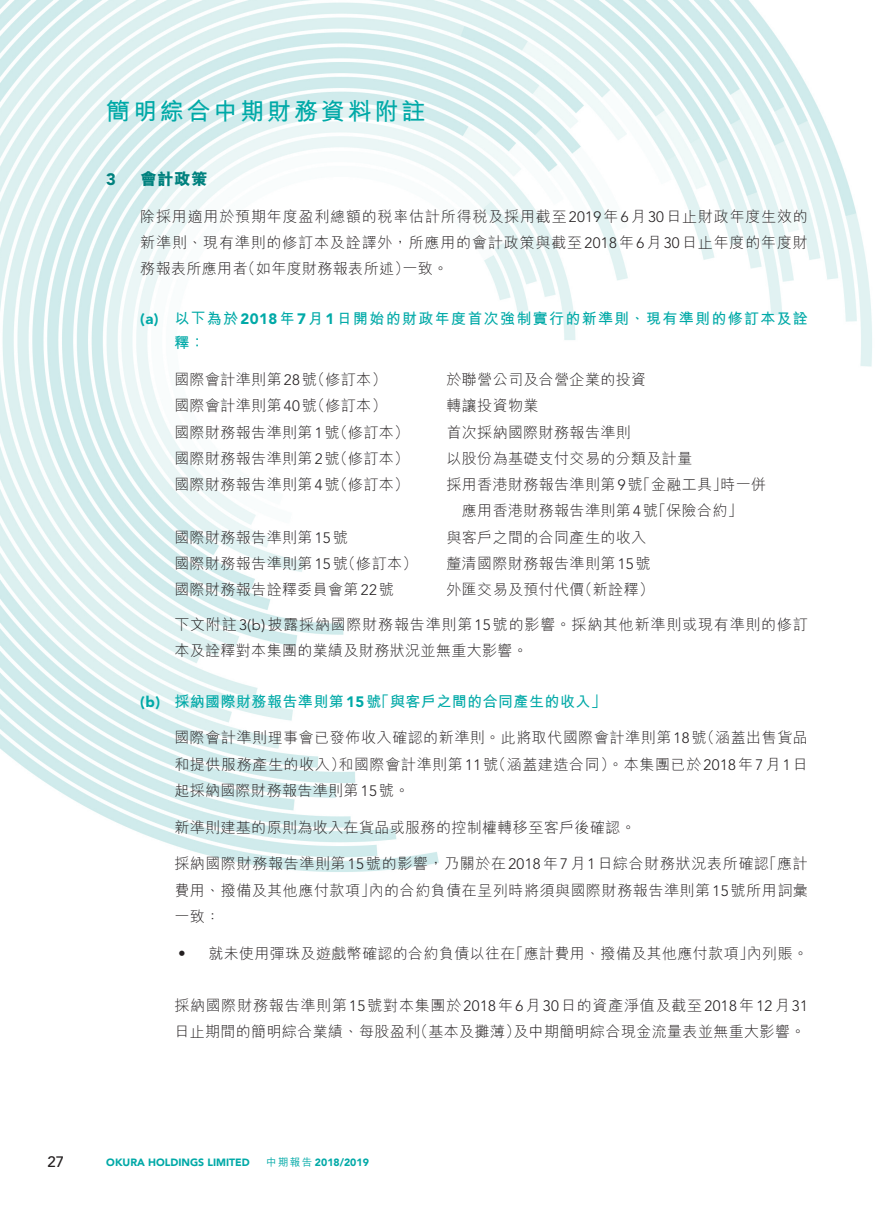
<style>
.page{position:relative;width:893px;height:1212px;background:#fff}
.page>*{position:absolute;margin:0;border:0;box-sizing:border-box;transform-origin:0 0}
.t1{font:700 24px "M Hei HK";letter-spacing:.12em;color:#00a9a7}
._3__標題{font:800 16.5px "M Hei HK";color:#00817e}
._3__標題-2{font:900 16.5px "Avenir LT Std";color:#00817e}
._1__內文{font:300 15px/26.2px "M Hei HK";letter-spacing:.025em;color:#231f20}
._1__內文-2{font:300 15px/26.2px "M Hei HK";letter-spacing:.055em;color:#231f20}
._1__內文-3{font:300 15px/26.2px "M Hei HK";letter-spacing:.05em;color:#231f20;text-align:right}
._4__副標題{font:700 15px "M Hei HK";letter-spacing:.09em;color:#00a9a7}
._4__副標題-2{font:700 15px "M Hei HK";letter-spacing:.03em;color:#00a9a7}
._4__副標題-3{font:900 15px "Avenir LT Std";color:#00a9a7}
.t2{font:500 15px "Avenir LT Std";color:#231f20}
.t3{font:900 10.5px "Avenir LT Std";color:#00a9a7}
.s1{font-family:"Avenir LT Std"}
.s2{font-family:"Avenir LT Std";font-weight:900}
.s3{font-family:"M Hei HK";font-weight:500}
</style>
<div class="page">
<img style="left:0;top:0;width:872px;height:872px">
<h1 class="t1" style="left:106px;top:93px;width:321px">簡明綜合中期財務資料附註</h1>
<p class="_3__標題-2" style="left:106px;top:169px;width:11px">3</p>
<p class="_3__標題" style="left:140px;top:170px;width:69px">會計政策</p>
<p class="_1__內文-2" style="left:140px;top:203px;width:669px">除採用適用於預期年度盈利總額的稅率估計所得稅及採用截至<span class="s1">2019</span>年<span class="s1">6</span>月<span class="s1">30</span>日止財政年度生效的</p>
<p class="_1__內文-2" style="left:140px;top:229px;width:669px">新準則、現有準則的修訂本及詮譯外，所應用的會計政策與截至<span class="s1">2018</span>年<span class="s1">6</span>月<span class="s1">30</span>日止年度的年度財</p>
<p class="_1__內文" style="left:402px;top:255px;width:47px">一致。</p>
<p class="_1__內文" style="left:241px;top:255px;width:170px">（如年度財務報表所述）</p>
<p class="_1__內文" style="left:140px;top:255px;width:109px">務報表所應用者</p>
<p class="_4__副標題" style="left:174px;top:308px;width:635px">以下為於<span class="s2">2018</span>年<span class="s2">7</span>月<span class="s2">1</span>日開始的財政年度首次強制實行的新準則、現有準則的修訂本及詮</p>
<p class="_4__副標題-3" style="left:140px;top:310px;width:20px">a( )</p>
<p class="_4__副標題-3" style="left:140px;top:692px;width:21px">b( )</p>
<p class="_4__副標題" style="left:174px;top:332px;width:32px">釋：</p>
<p class="_1__內文" style="left:174px;top:366px;width:214px">國際會計準則第<span class="s1">28</span> （號修訂本）</p>
<p class="_1__內文" style="left:446px;top:366px;width:201px">於聯營公司及合營企業的投資</p>
<p class="_1__內文" style="left:174px;top:392px;width:214px">國際會計準則第<span class="s1">40</span> （號修訂本）</p>
<p class="_1__內文" style="left:446px;top:392px;width:93px">轉讓投資物業</p>
<p class="_1__內文" style="left:174px;top:419px;width:236px">國際財務報告準則第<span class="s1">1</span> （號修訂本）</p>
<p class="_1__內文" style="left:446px;top:419px;width:186px">首次採納國際財務報告準則</p>
<p class="_1__內文" style="left:174px;top:445px;width:236px">國際財務報告準則第<span class="s1">2</span> （號修訂本）</p>
<p class="_1__內文" style="left:446px;top:445px;width:247px">以股份為基礎支付交易的分類及計量</p>
<p class="_1__內文" style="left:174px;top:471px;width:236px">國際財務報告準則第<span class="s1">4</span> （號修訂本）</p>
<p class="_1__內文" style="left:446px;top:471px;width:283px">採用香港財務報告準則第<span class="s1">9</span> 「號金融工具」</p>
<p class="_1__內文" style="left:720px;top:471px;width:47px">時一併</p>
<p class="_1__內文" style="left:174px;top:524px;width:175px">國際財務報告準則第<span class="s1">15</span>號</p>
<p class="_1__內文" style="left:462px;top:497px;width:283px">應用香港財務報告準則第<span class="s1">4</span> 「號保險合約「</p>
<p class="_1__內文" style="left:446px;top:524px;width:201px">與客戶之間的合同產生的收入</p>
<p class="_1__內文" style="left:174px;top:550px;width:245px">國際財務報告準則第<span class="s1">15</span> （號修訂本）</p>
<p class="_1__內文" style="left:446px;top:550px;width:206px">釐清國際財務報告準則第<span class="s1">15</span>號</p>
<p class="_1__內文" style="left:446px;top:576px;width:140px">外匯交易及預付代價</p>
<p class="_1__內文" style="left:577px;top:576px;width:78px">（新詮釋(</p>
<p class="_1__內文" style="left:174px;top:576px;width:221px">國際財務報告詮釋委員會第<span class="s1">22</span>號</p>
<p class="_1__內文-2" style="left:174px;top:611px;width:635px">下文附註 <span class="s1">b(3 )</span>披露採納國際財務報告準則第<span class="s1">15</span>號的影響。採納其他新準則或現有準則的修訂本及詮釋對本集團的業績及財務狀況並無重大影響。</p>
<p class="_4__副標題-2" style="left:174px;top:690px;width:433px">採納國際財務報告準則第<span class="s2">15</span> 「號與客戶之間的合同產生的收入「</p>
<p class="_1__內文" style="left:174px;top:724px;width:635px;text-align:right">國際會計準則理事會已發佈收入確認的新準則。此將取代國際會計準則第<span class="s1">18</span> （號涵蓋出售貨品和國際會計準則第<span class="s1">11</span> （號涵蓋建造合同）。本集團已於<span class="s1">2018</span>年<span class="s1">7</span>月<span class="s1">1</span>日</p>
<p class="_1__內文" style="left:174px;top:751px;width:237px">和提供服務產生的收入）<br>起採納國際財務報告準則第<span class="s1">15</span>號。</p>
<p class="_1__內文" style="left:174px;top:814px;width:463px">新準則建基的原則為收入在貨品或服務的控制權轉移至客戶後確認。</p>
<p class="_1__內文" style="left:369px;top:850px;width:441px;text-indent:-194px">採納國際財務報告準則第<span class="s1">15</span>號的影響，乃關於在<span class="s1">2018</span>年<span class="s1">7</span>月<span class="s1">1</span>日綜合財務狀況表所確認<br>內的合約負債在呈列時將須與國際財務報告準則第<span class="s1">15</span>號所用詞彙</p>
<p class="_1__內文" style="left:762px;top:850px;width:48px">「應計</p>
<p class="_1__內文" style="left:174px;top:877px;width:203px">費用、撥備及其他應付款項」一致：</p>
<p class="_1__內文" style="left:174px;top:940px;width:16px">‧</p>
<p class="_1__內文" style="left:508px;top:940px;width:247px">「應計費用、撥備及其他應付款項」</p>
<p class="_1__內文" style="left:208px;top:940px;width:309px">就未使用彈珠及遊戲幣確認的合約負債以往在</p>
<p class="_1__內文" style="left:747px;top:940px;width:63px">內列賬。</p>
<p class="_1__內文-3" style="left:174px;top:992px;width:635px">採納國際財務報告準則第<span class="s1">15</span>號對本集團於<span class="s1">2018</span>年<span class="s1">6</span>月<span class="s1">30</span>日的資產淨值及截至<span class="s1">2018</span>年<span class="s1">12</span>月<span class="s1">31</span>及中期簡明綜合現金流量表並無重大影響。</p>
<p class="_1__內文" style="left:413px;top:1018px;width:109px">（基本及攤薄）</p>
<p class="_1__內文" style="left:174px;top:1018px;width:247px">日止期間的簡明綜合業績、每股盈利</p>
<p class="t2" style="left:48px;top:1153px;width:18px">27</p>
<p class="t3" style="left:106px;top:1156px;width:145px">OKURA HOLDINGS LIMITED</p>
<p class="t3" style="left:266px;top:1156px;width:104px"><span class="s3">中期報告</span> 2018/2019</p>
</div>
